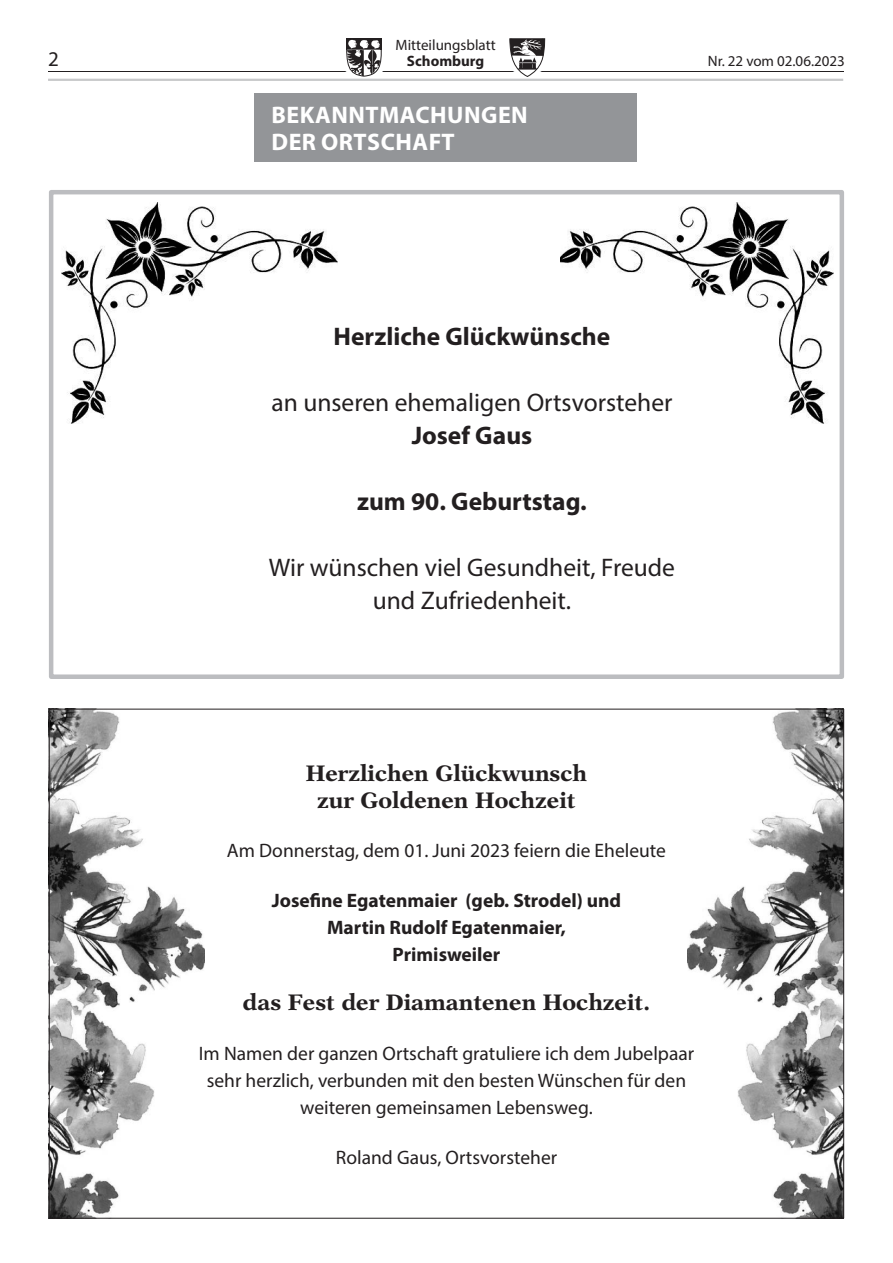
<style>
.page{position:relative;width:893px;height:1263px;background:#fff}
.page>*{position:absolute;margin:0;border:0;box-sizing:border-box;transform-origin:0 0}
.t1{font:25.5px/33px "Myriad Pro";color:#231f20;text-align:center}
.t2{font:700 25.5px "Myriad Pro";color:#231f20}
.t3{font:700 24px/27px "Myriad Pro";letter-spacing:.02em;color:#fff}
.t4{font:700 22.5px/27px "New Aster LT Std";color:#231f20;text-align:center}
.t5{font:21px "Myriad Pro";color:#231f20}
.t6{font:19.5px/27px "Myriad Pro";color:#231f20;text-align:center}
.t7{font:700 19.5px/27px "Myriad Pro";color:#231f20;text-align:center}
.t8{font:15px "Myriad Pro";color:#231f20}
.t9{font:700 15px "Myriad Pro";color:#231f20}
</style>
<div class="page">
<hr style="left:48px;top:71px;width:795px;height:1px;background:#231f20">
<svg style="left:346px;top:38px;width:36px;height:39px"></svg>
<svg style="left:509px;top:38px;width:36px;height:39px"></svg>
<hr style="left:48px;top:79px;width:795px;height:2px;background:#c7c8ca">
<img style="left:687px;top:711px;width:155px;height:505px">
<img style="left:61px;top:203px;width:276px;height:220px">
<img style="left:560px;top:203px;width:273px;height:220px">
<div style="left:254px;top:93px;width:383px;height:68px;background:#939598"></div>
<img style="left:51px;top:711px;width:154px;height:505px">
<div style="left:49px;top:190px;width:795px;height:489px;border:4px solid #bcbdc0"></div>
<p class="t8" style="left:395px;top:35px;width:102px">Mitteilungsblatt</p>
<p class="t5" style="left:48px;top:46px;width:12px">2</p>
<p class="t9" style="left:407px;top:51px;width:79px">Schomburg</p>
<p class="t8" style="left:708px;top:51px;width:139px">Nr. 22 vom 02.06.2023</p>
<p class="t3" style="left:272px;top:100px;width:258px">BEKANNTMACHUNGEN<br>DER ORTSCHAFT</p>
<h1 class="t2" style="left:334px;top:320px;width:278px">Herzliche Glückwünsche</h1>
<h1 class="t1" style="left:271px;top:386px;width:403px">an unseren ehemaligen Ortsvorsteher</h1>
<h1 class="t2" style="left:412px;top:419px;width:122px">Josef Gaus</h1>
<h1 class="t2" style="left:357px;top:485px;width:231px">zum 90. Geburtstag.</h1>
<h1 class="t1" style="left:269px;top:551px;width:408px">Wir wünschen viel Gesundheit, Freude und Zufriedenheit.</h1>
<p class="t4" style="left:306px;top:760px;width:283px">Herzlichen Glückwunsch zur Goldenen Hochzeit</p>
<p class="t6" style="left:227px;top:837px;width:440px">Am Donnerstag, dem 01. Juni 2023 feiern die Eheleute</p>
<p class="t7" style="left:272px;top:886px;width:351px">Josefine Egatenmaier (geb. Strodel) und<br>Martin Rudolf Egatenmaier,<br>Primisweiler</p>
<p class="t4" style="left:243px;top:989px;width:409px">das Fest der Diamantenen Hochzeit.</p>
<p class="t6" style="left:199px;top:1040px;width:497px">Im Namen der ganzen Ortschaft gratuliere ich dem Jubelpaar sehr herzlich, verbunden mit den besten Wünschen für den weiteren gemeinsamen Lebensweg.</p>
<p class="t6" style="left:336px;top:1143px;width:223px">Roland Gaus, Ortsvorsteher</p>
</div>
